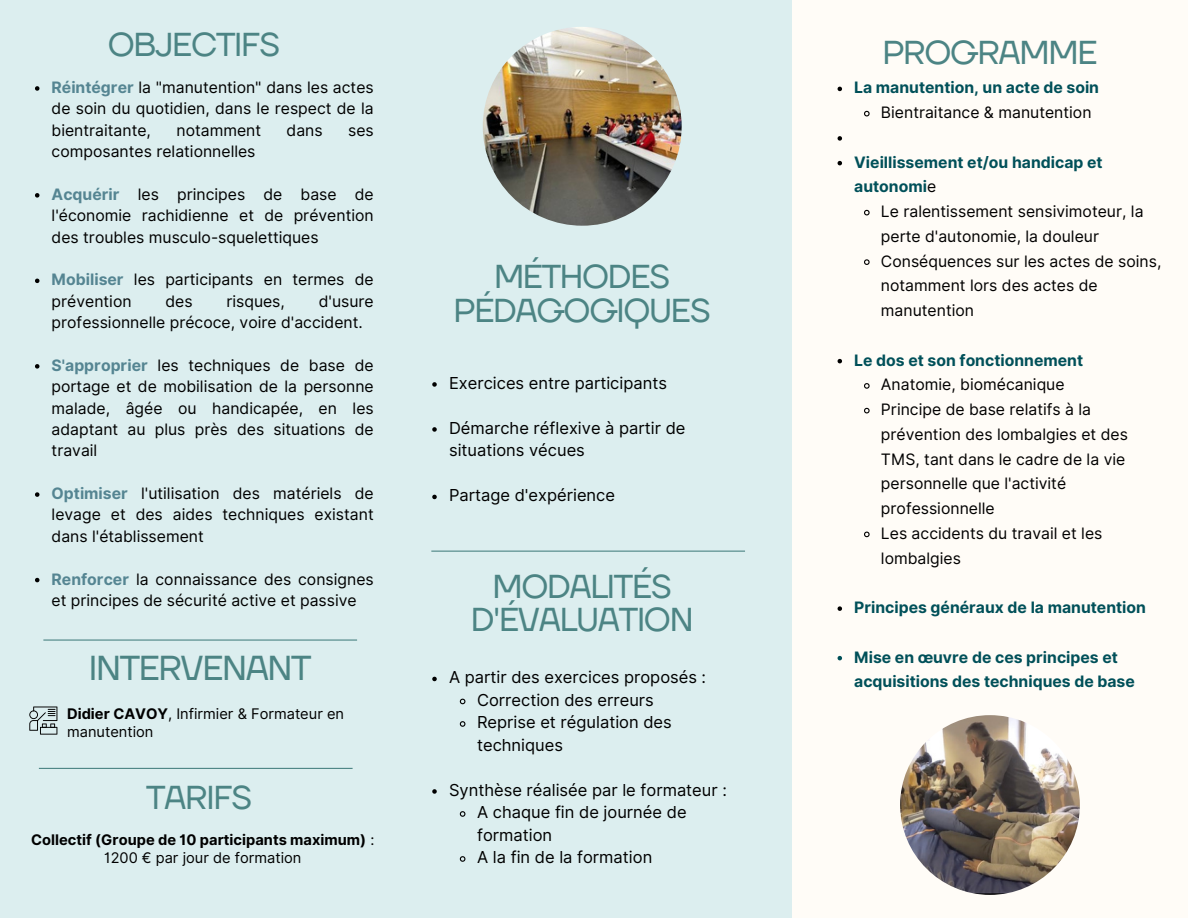
<style>
.page{position:relative;width:1188px;height:918px;background:#dceeef}
.page>*{position:absolute;margin:0;border:0;box-sizing:border-box;transform-origin:0 0}
.t1{font:34.5px "TT Firs Neue";letter-spacing:-.04em;color:#4c8484}
.t2{font:33px/33.8px "TT Firs Neue";letter-spacing:-.04em;color:#4c8484;text-align:center}
.t3{font:16.5px/22.5px "Inter";color:#000}
.t4{font:15.75px/21.3px "Inter";color:#000}
.t5{font:700 15.75px/24.8px "Inter";color:#005059}
.t6{font:14.7px/18px "Inter";color:#000}
.t7{font:700 14.7px "Inter";color:#000}
.s1{font-weight:700;color:#558592}
.s2{font-weight:400;color:#000}
.s3{font-weight:700}
.s4{font-weight:400}
</style>
<div class="page">
<div style="left:792px;top:0;width:396px;height:918px;background:#fffcf7"></div>
<hr style="left:43px;top:639px;width:314px;height:2px;background:#4c8484">
<svg style="left:29px;top:707px;width:28px;height:28px"></svg>
<img style="left:483px;top:27px;width:199px;height:199px;border-radius:50%">
<svg style="left:35px;top:86px;width:4px;height:5px"></svg>
<svg style="left:35px;top:193px;width:4px;height:5px"></svg>
<svg style="left:35px;top:279px;width:4px;height:4px"></svg>
<svg style="left:35px;top:364px;width:4px;height:5px"></svg>
<svg style="left:35px;top:492px;width:4px;height:5px"></svg>
<svg style="left:35px;top:578px;width:4px;height:4px"></svg>
<svg style="left:432px;top:382px;width:5px;height:5px"></svg>
<svg style="left:432px;top:427px;width:5px;height:5px"></svg>
<svg style="left:432px;top:495px;width:5px;height:4px"></svg>
<hr style="left:431px;top:551px;width:314px;height:1px;background:#4c8484">
<svg style="left:432px;top:677px;width:5px;height:4px"></svg>
<svg style="left:459px;top:698px;width:7px;height:7px"></svg>
<svg style="left:459px;top:721px;width:7px;height:6px"></svg>
<svg style="left:432px;top:789px;width:5px;height:5px"></svg>
<svg style="left:459px;top:811px;width:7px;height:6px"></svg>
<svg style="left:459px;top:856px;width:7px;height:6px"></svg>
<svg style="left:838px;top:87px;width:4px;height:4px"></svg>
<svg style="left:864px;top:110px;width:6px;height:7px"></svg>
<svg style="left:838px;top:136px;width:4px;height:5px"></svg>
<svg style="left:838px;top:161px;width:4px;height:4px"></svg>
<svg style="left:864px;top:209px;width:6px;height:7px"></svg>
<svg style="left:864px;top:259px;width:6px;height:6px"></svg>
<svg style="left:838px;top:359px;width:4px;height:4px"></svg>
<svg style="left:864px;top:383px;width:6px;height:6px"></svg>
<svg style="left:864px;top:407px;width:6px;height:7px"></svg>
<svg style="left:864px;top:531px;width:6px;height:7px"></svg>
<svg style="left:838px;top:606px;width:4px;height:5px"></svg>
<svg style="left:838px;top:656px;width:4px;height:4px"></svg>
<img style="left:900px;top:715px;width:180px;height:180px;border-radius:50%">
<hr style="left:39px;top:768px;width:314px;height:1px;background:#4c8484">
<p class="t2" style="left:108px;top:29px;width:174px">OBJECTIFS</p>
<p class="t2" style="left:883px;top:37px;width:216px">PROGRAMME</p>
<p class="t4" style="left:52px;top:77px;width:324px;text-align:justify"><span class="s1">Réintégrer</span> la "manutention" dans les actes de soin du quotidien, dans le respect de la bientraitante,</p>
<p class="t5" style="left:854px;top:75px;width:246px">La manutention, un acte de soin</p>
<p class="t4" style="left:881px;top:102px;width:212px">Bientraitance &amp; manutention</p>
<p class="t5" style="left:854px;top:150px;width:250px">Vieillissement et/ou handicap et autonomi<span class="s2">e</span></p>
<h1 class="t4" style="left:881px;top:199px;width:264px;line-height:24.8px">Le ralentissement sensivimoteur, la perte d'autonomie, la douleur</h1>
<p class="t4" style="left:881px;top:249px;width:282px;line-height:24.8px">Conséquences sur les actes de soins, notamment lors des actes de manutention</p>
<p class="t5" style="left:854px;top:348px;width:230px">Le dos et son fonctionnement</p>
<p class="t4" style="left:881px;top:374px;width:185px">Anatomie, biomécanique</p>
<p class="t4" style="left:881px;top:397px;width:248px;line-height:24.8px">Principe de base relatifs à la prévention des lombalgies et des<br>TMS, tant dans le cadre de la vie personnelle que l'activité professionnelle</p>
<p class="t4" style="left:881px;top:521px;width:223px;line-height:24.8px">Les accidents du travail et les lombalgies</p>
<p class="t5" style="left:854px;top:595px;width:293px">Principes généraux de la manutention</p>
<p class="t5" style="left:854px;top:645px;width:282px">Mise en œuvre de ces principes et acquisitions des techniques de base</p>
<p class="t4" style="left:176px;top:119px;width:86px">notamment</p>
<p class="t4" style="left:287px;top:119px;width:38px">dans</p>
<p class="t4" style="left:348px;top:119px;width:27px">ses</p>
<p class="t4" style="left:52px;top:141px;width:205px">composantes relationnelles</p>
<h2 class="t4" style="left:52px;top:183px;width:324px;text-align:justify"><span class="s1">Acquérir</span> les principes de base de l'économie rachidienne et de prévention des troubles musculo-squelettiques</h2>
<p class="t4" style="left:52px;top:269px;width:324px"><span class="s1">Mobiliser</span> les participants en termes de prévention</p>
<p class="t2" style="left:454px;top:261px;width:259px">MÉTHODES<br>PÉDAGOGIQUES</p>
<p class="t4" style="left:165px;top:290px;width:29px">des</p>
<p class="t4" style="left:226px;top:290px;width:60px">risques,</p>
<p class="t4" style="left:52px;top:290px;width:324px;text-indent:267px">d'usure professionnelle précoce, voire d'accident.</p>
<p class="t4" style="left:52px;top:354px;width:324px;text-align:justify"><span class="s1">S'approprier</span> les techniques de base de portage et de mobilisation de la personne malade, âgée ou handicapée, en les adaptant au plus près des situations de travail</p>
<h1 class="t4" style="left:52px;top:483px;width:324px;text-align:justify"><span class="s1">Optimiser</span> l'utilisation des matériels de levage et des aides techniques existant dans l'établissement</h1>
<p class="t4" style="left:52px;top:568px;width:324px"><span class="s1">Renforcer</span> la connaissance des consignes et principes de sécurité active et passive</p>
<p class="t3" style="left:449px;top:372px;width:219px">Exercices entre participants</p>
<p class="t3" style="left:449px;top:417px;width:238px">Démarche réflexive à partir de situations vécues</p>
<h1 class="t3" style="left:449px;top:484px;width:168px">Partage d'expérience</h1>
<p class="t2" style="left:471px;top:571px;width:224px">MODALITÉS<br>D'ÉVALUATION</p>
<p class="t3" style="left:449px;top:666px;width:259px">A partir des exercices proposés :</p>
<p class="t3" style="left:477px;top:689px;width:178px">Correction des erreurs</p>
<h1 class="t3" style="left:477px;top:711px;width:196px">Reprise et régulation des techniques</h1>
<p class="t3" style="left:449px;top:779px;width:279px">Synthèse réalisée par le formateur :</p>
<p class="t3" style="left:477px;top:801px;width:211px">A chaque fin de journée de formation</p>
<p class="t3" style="left:477px;top:846px;width:177px">A la fin de la formation</p>
<p class="t1" style="left:89px;top:648px;width:224px">INTERVENANT</p>
<h1 class="t6" style="left:67px;top:705px;width:279px"><span class="s3">Didier CAVOY</span>, Infirmier &amp; Formateur en manutention</h1>
<p class="t2" style="left:146px;top:782px;width:108px">TARIFS</p>
<p class="t7" style="left:31px;top:831px;width:345px">Collectif (Groupe de 10 participants maximum) <span class="s4">:</span></p>
<p class="t6" style="left:104px;top:849px;width:199px">1200 € par jour de formation</p>
</div>
